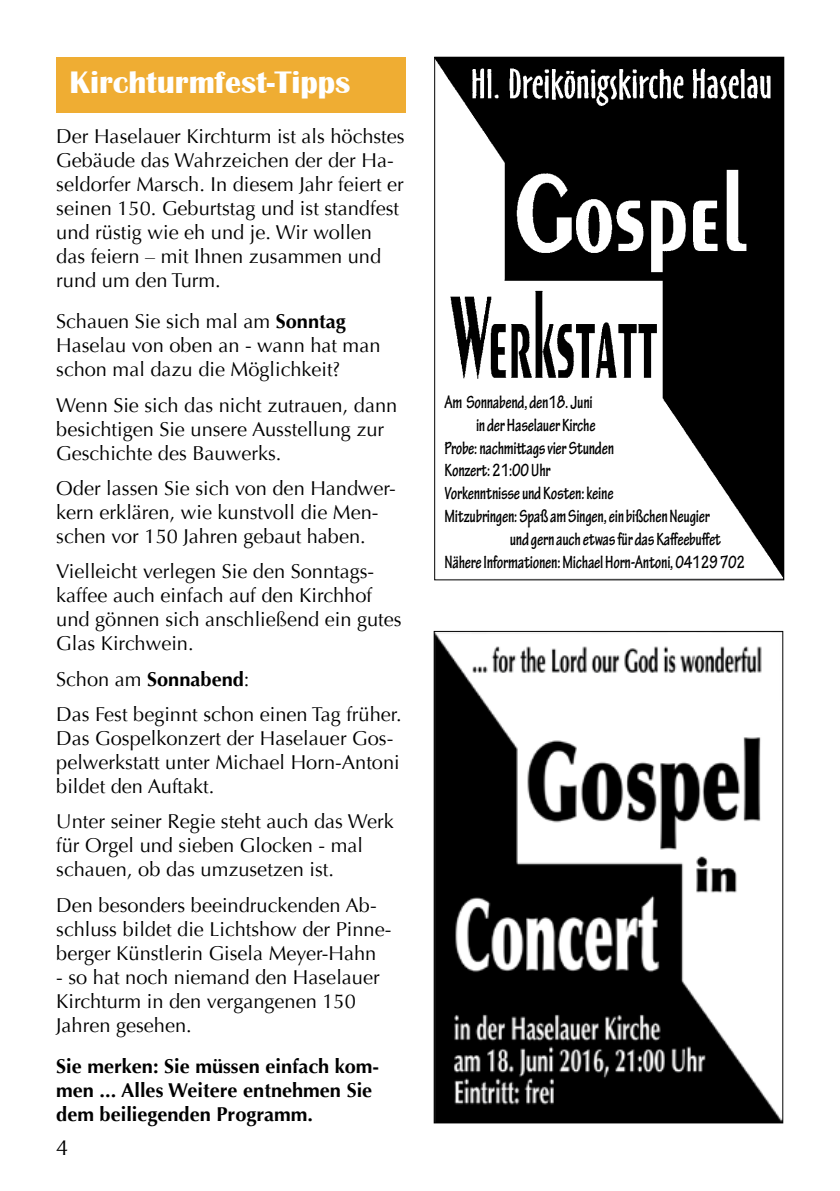
<style>
.page{position:relative;width:840px;height:1191px;background:#fff}
.page>*{position:absolute;margin:0;border:0;box-sizing:border-box;transform-origin:0 0}
.t1{font:700 32px "Britannic";color:#fff}
.t2{font:22px "Optima";color:#000}
.t3{font:20px/24px "Optima";color:#000}
.t4{font:700 20px/24px "Optima";color:#000}
.t5{font:700 condensed 19px "Tekton Pro";letter-spacing:-.015em;color:#000;scale:.88 1}
.s1{font-weight:700}
</style>
<div class="page">
<img style="left:436px;top:59px;width:345px;height:516px">
<div style="left:57px;top:57px;width:348px;height:55px;background:#efad33"></div>
<img style="left:435px;top:633px;width:345px;height:488px">
<h1 class="t1" style="left:69px;top:65px;width:282px">Kirchturmfest-Tipps</h1>
<p class="t3" style="left:56px;top:125px;width:350px">Der Haselauer Kirchturm ist als höchstes Gebäude das Wahrzeichen der der Ha&shy;seldorfer Marsch. In diesem Jahr feiert er seinen 150. Geburtstag und ist standfest und rüstig wie eh und je. Wir wollen das feiern – mit Ihnen zusammen und rund um den Turm.</p>
<p class="t3" style="left:56px;top:310px;width:325px">Schauen Sie sich mal am <span class="s1">Sonntag<br></span>Haselau von oben an - wann hat man schon mal dazu die Möglichkeit?</p>
<p class="t3" style="left:56px;top:393px;width:342px">Wenn Sie sich das nicht zutrauen, dann besichtigen Sie unsere Ausstellung zur<br>Geschichte des Bauwerks.</p>
<p class="t3" style="left:56px;top:476px;width:341px">Oder lassen Sie sich von den Handwer&shy;kern erklären, wie kunstvoll die Men&shy;schen vor 150 Jahren gebaut haben.</p>
<p class="t3" style="left:56px;top:560px;width:347px">Vielleicht verlegen Sie den Sonntags&shy;kaffee auch einfach auf den Kirchhof und gönnen sich anschließend ein gutes<br>Glas Kirchwein.</p>
<p class="t3" style="left:56px;top:661px;width:347px;line-height:35.4px">Schon am <span class="s1">Sonnabend</span>:<br>Das Fest beginnt schon einen Tag früher.</p>
<p class="t3" style="left:56px;top:726px;width:345px">Das Gospelkonzert der Haselauer Gos&shy;pelwerkstatt unter Michael Horn-Antoni bildet den Auftakt.</p>
<p class="t3" style="left:56px;top:810px;width:339px">Unter seiner Regie steht auch das Werk für Orgel und sieben Glocken - mal schauen, ob das umzusetzen ist.</p>
<p class="t3" style="left:56px;top:893px;width:336px">Den besonders beeindruckenden Ab&shy;schluss bildet die Lichtshow der Pinne&shy;berger Künstlerin Gisela Meyer-Hahn</p>
<p class="t3" style="left:56px;top:965px;width:325px">- so hat noch niemand den Haselauer<br>Kirchturm in den vergangenen 150<br>Jahren gesehen.</p>
<p class="t4" style="left:56px;top:1054px;width:324px">Sie merken: Sie müssen einfach kom&shy;men ... Alles Weitere entnehmen Sie dem beiliegenden Programm.</p>
<p class="t2" style="left:56px;top:1134px;width:14px">4</p>
<p class="t5" style="left:444px;top:391px;width:170px">Am Sonnabend, den18. Juni</p>
<p class="t5" style="left:475px;top:414px;width:137px">in der Haselauer Kirche</p>
<p class="t5" style="left:444px;top:436px;width:194px">Probe: nachmittags vier Stunden</p>
<p class="t5" style="left:444px;top:459px;width:122px">Konzert: 21:00 Uhr</p>
<p class="t5" style="left:444px;top:482px;width:193px">Vorkenntnisse und Kosten: keine</p>
<p class="t5" style="left:444px;top:505px;width:303px">Mitzubringen: Spaß am Singen, ein bißchen Neugier</p>
<p class="t5" style="left:509px;top:528px;width:241px">und gern auch etwas für das Kaffeebuffet</p>
<p class="t5" style="left:444px;top:550px;width:343px">Nähere Informationen: Michael Horn-Antoni, 04129 702</p>
</div>
